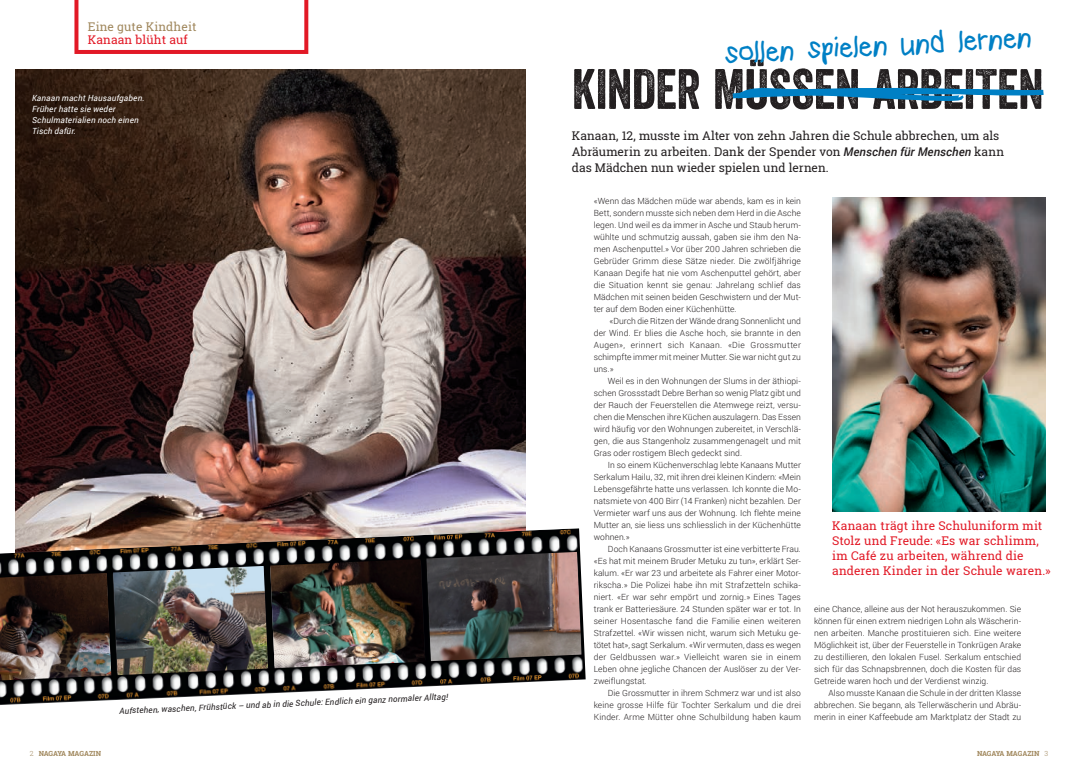
<style>
.page{position:relative;width:1078px;height:780px;background:#fff}
.page>*{position:absolute;margin:0;border:0;box-sizing:border-box;transform-origin:0 0}
.N_Head_M{font:55px "Veneer";letter-spacing:-.01em;color:#231f20}
.N__copy{font:32.5px "kindergarten";color:#0080c5}
.N_Intro{font:12px/16px "Roboto Slab";color:#231f20}
.N_Zitate{font:12px/15px "Roboto Slab";letter-spacing:.01em;color:#e21926}
.t1{font:12px "Roboto Slab";letter-spacing:.01em;color:#a0875c}
.N__copy-2{font:300 8.5px/12px "Roboto";letter-spacing:.01em;color:#231f20;text-align:justify}
.N_BU{font:italic 8.5px/11px "Roboto";letter-spacing:.02em;color:#fff}
.N_BU-2{font:italic 8.5px "Roboto";color:#231f20}
.t2{font:700 7px "Roboto Slab";color:#a0875c}
.s1{font-family:"Roboto";font-weight:500;font-style:italic}
.s2{font-weight:300}
</style>
<div class="page">
<img style="left:16px;top:69px;width:509px;height:459px">
<img style="left:0;top:528px;width:585px;height:177px">
<img style="left:0;top:573px;width:111px;height:107px">
<img style="left:113px;top:566px;width:155px;height:109px">
<img style="left:270px;top:559px;width:155px;height:109px">
<img style="left:426px;top:552px;width:155px;height:109px">
<img style="left:832px;top:197px;width:213px;height:314px">
<svg style="left:74px;top:0;width:234px;height:54px"></svg>
<svg style="left:732px;top:87px;width:312px;height:14px"></svg>
<p class="t1" style="left:88px;top:18px;width:110px">Eine gute Kindheit</p>
<p class="N_Zitate" style="left:88px;top:32px;width:101px">Kanaan blüht auf</p>
<p class="N_BU" style="left:32px;top:92px;width:114px">Kanaan macht Hausaufgaben.<br>Früher hatte sie weder<br>Schulmaterialien noch einen<br>Tisch dafür.</p>
<p class="N_BU-2" style="left:119px;top:706px;width:330px;rotate:-3deg">Aufstehen, waschen, Frühstück – und ab in die Schule: Endlich ein ganz normaler Alltag!</p>
<p class="N__copy" style="left:722px;top:39px;width:310px;rotate:-3deg">sollen spielen und lernen</p>
<p class="N_Head_M" style="left:571px;top:56px;width:473px">KINDER MÜSSEN ARBEITEN</p>
<p class="N_Intro" style="left:571px;top:128px;width:433px">Kanaan, 12, musste im Alter von zehn Jahren die Schule abbrechen, um als<br>Abräumerin zu arbeiten. Dank der Spender von <span class="s1">Menschen für Menschen</span> kann das Mädchen nun wieder spielen und lernen.</p>
<p class="N__copy-2" style="left:593px;top:195px;width:209px">«Wenn das Mädchen müde war abends, kam es in kein Bett, sondern musste sich neben dem Herd in die Asche legen. Und weil es da immer in Asche und Staub herum&shy;wühlte und schmutzig aussah, gaben sie ihm den Na&shy;men Aschenputtel.» Vor über 200 Jahren schrieben die Gebrüder Grimm diese Sätze nieder. Die zwölfjährige Kanaan Degife hat nie vom Aschenputtel gehört, aber die Situation kennt sie genau: Jahrelang schlief das Mädchen mit seinen beiden Geschwistern und der Mut&shy;ter auf dem Boden einer Küchenhütte.</p>
<p class="N__copy-2" style="left:593px;top:315px;width:209px;text-indent:16px">«Durch die Ritzen der Wände drang Sonnenlicht und der Wind. Er blies die Asche hoch, sie brannte in den Augen», erinnert sich Kanaan. «Die Grossmutter schimpfte immer mit meiner Mutter. Sie war nicht gut zu uns.»</p>
<p class="N__copy-2" style="left:593px;top:375px;width:209px;text-indent:14px">Weil es in den Wohnungen der Slums in der äthiopi&shy;schen Grossstadt Debre Berhan so wenig Platz gibt und der Rauch der Feuerstellen die Atemwege reizt, versu&shy;chen die Menschen ihre Küchen auszulagern. Das Essen wird häufig vor den Wohnungen zubereitet, in Verschlä&shy;gen, die aus Stangenholz zusammengenagelt und mit Gras oder rostigem Blech gedeckt sind.</p>
<p class="N__copy-2" style="left:593px;top:459px;width:209px;text-indent:14px">In so einem Küchenverschlag lebte Kanaans Mutter Serkalum Hailu, 32, mit ihren drei kleinen Kindern: «Mein Lebensgefährte hatte uns verlassen. Ich konnte die Mo&shy;natsmiete von 400 Birr (14 Franken) nicht bezahlen. Der Vermieter warf uns aus der Wohnung. Ich flehte meine Mutter an, sie liess uns schliesslich in der Küchenhütte wohnen.»</p>
<p class="N__copy-2" style="left:593px;top:543px;width:209px;text-indent:14px">Doch Kanaans Grossmutter ist eine verbitterte Frau. «Es hat mit meinem Bruder Metuku zu tun», erklärt Ser&shy;kalum. «Er war 23 und arbeitete als Fahrer einer Motor&shy;rikscha.» Die Polizei habe ihn mit Strafzetteln schika&shy;niert. «Er war sehr empört und zornig.» Eines Tages trank er Batteriesäure. 24 Stunden später war er tot. In seiner Hosentasche fand die Familie einen weiteren Strafzettel. «Wir wissen nicht, warum sich Metuku ge&shy;tötet hat», sagt Serkalum. «Wir vermuten, dass es wegen der Geldbussen war.» Vielleicht waren sie in einem Leben ohne jegliche Chancen der Auslöser zu der Ver&shy;zweiflungstat.</p>
<p class="N__copy-2" style="left:593px;top:687px;width:208px;text-indent:14px">Die Grossmutter in ihrem Schmerz war und ist also keine grosse Hilfe für Tochter Serkalum und die drei Kinder. Arme Mütter ohne Schulbildung haben kaum</p>
<p class="N_Zitate" style="left:831px;top:518px;width:220px">Kanaan trägt ihre Schuluniform mit Stolz und Freude: «Es war schlimm, im Café zu arbeiten, während die anderen Kinder in der Schule waren.»</p>
<p class="N__copy-2" style="left:814px;top:603px;width:208px">eine Chance, alleine aus der Not herauszukommen. Sie können für einen extrem niedrigen Lohn als Wäscherin&shy;nen arbeiten. Manche prostituieren sich. Eine weitere Möglichkeit ist, über der Feuerstelle in Tonkrügen Arake zu destillieren, den lokalen Fusel. Serkalum entschied sich für das Schnapsbrennen, doch die Kosten für das Getreide waren hoch und der Verdienst winzig.</p>
<p class="N__copy-2" style="left:814px;top:687px;width:208px;text-indent:14px">Also musste Kanaan die Schule in der dritten Klasse abbrechen. Sie begann, als Tellerwäscherin und Abräu&shy;merin in einer Kaffeebude am Marktplatz der Stadt zu</p>
<p class="t2" style="left:30px;top:749px;width:73px"><span class="s2">2</span> NAGAYA MAGAZIN</p>
<p class="t2" style="left:976px;top:749px;width:73px">NAGAYA MAGAZIN <span class="s2">3</span></p>
</div>
